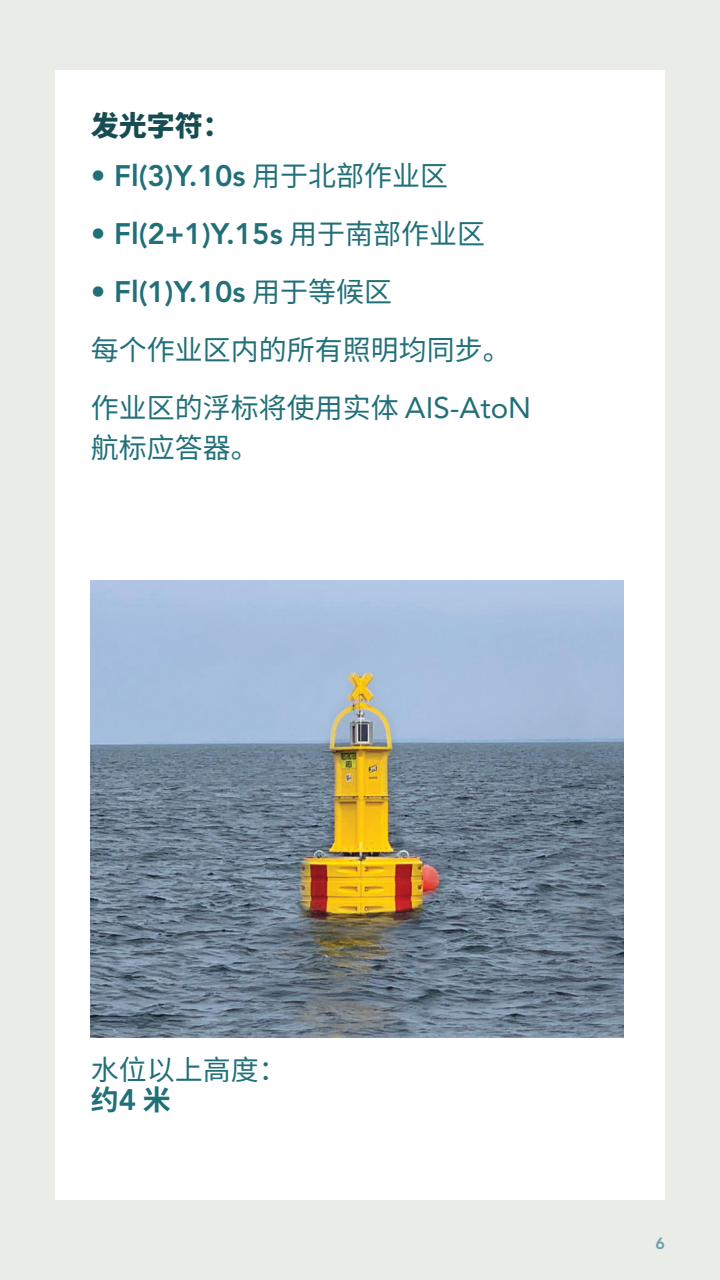
<style>
.page{position:relative;width:720px;height:1280px;background:#eaede7}
.page>*{position:absolute;margin:0;border:0;box-sizing:border-box;transform-origin:0 0}
.Body{font:800 29.5px "Avenir LT Std";color:#217079}
.Body-2{font:28px/40px "Noto Sans CJ Ksc";color:#217079}
.t1{font:900 28px "Noto Sans CJ Ksc";color:#164d53}
.t2{font:800 16px "Avenir LT Std";color:#6da0aa}
.s1{font-family:"Noto Sans CJ Ksc";font-weight:400;font-size:28px}
.s2{font-family:"Avenir LT Std";font-size:29.5px}
.s3{font-weight:700}
.s4{font-family:"Avenir LT Std";font-weight:800;font-size:29.5px}
</style>
<div class="page">
<div style="left:55px;top:70px;width:610px;height:1130px;background:#fff"></div>
<img style="left:91px;top:581px;width:533px;height:457px">
<h3 class="t1" style="left:91px;top:110px;width:141px">发光字符：</h3>
<p class="Body" style="left:91px;top:159px;width:359px">• Fl(3)Y.10s <span class="s1">用于北部作业区</span></p>
<p class="Body" style="left:91px;top:217px;width:396px">• Fl(2+1)Y.15s <span class="s1">用于南部作业区</span></p>
<p class="Body" style="left:91px;top:275px;width:303px">• Fl(1)Y.10s <span class="s1">用于等候区</span></p>
<p class="Body-2" style="left:91px;top:331px;width:422px">每个作业区内的所有照明均同步。</p>
<p class="Body-2" style="left:91px;top:389px;width:442px">作业区的浮标将使用实体 <span class="s2">AIS-AtoN</span>航标应答器。</p>
<p class="Body-2" style="left:91px;top:1055px;width:197px;line-height:30.2px">水位以上高度：<span class="s3">约</span><span class="s4">4</span> <span class="s3">米</span></p>
<p class="t2" style="left:656px;top:1234px;width:11px">6</p>
</div>
